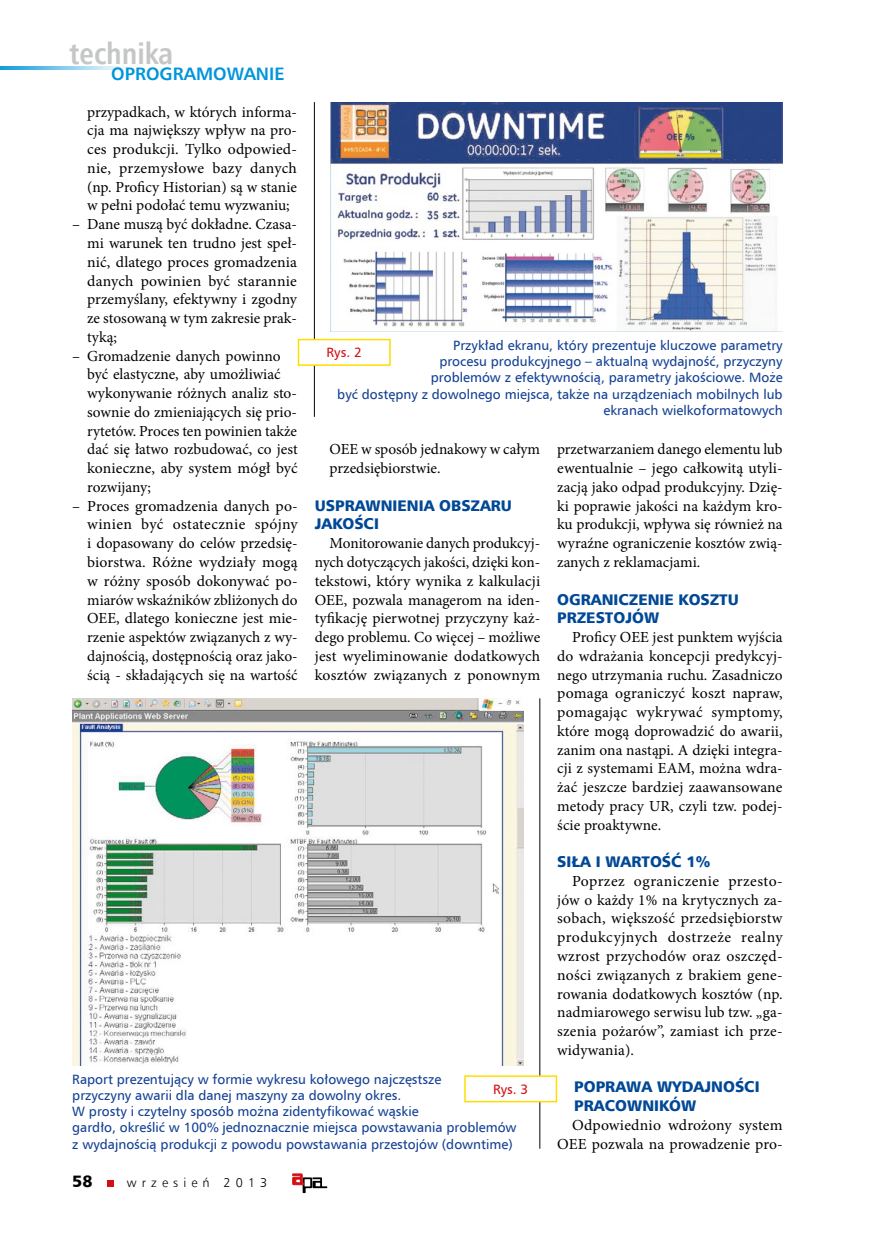
<style>
.page{position:relative;width:872px;height:1234px;background:#fff}
.page>*{position:absolute;margin:0;border:0;box-sizing:border-box;transform-origin:0 0}
.t1{font:700 30px "Humnst 777 Cn EU";color:#c5c6c6}
.t2{font:700 18px "Humnst 777 EU";color:#0095db}
.t3{font:16.5px "Humnst 777 Blk EU";color:#000}
.t4{font:15.3px/18.8px "Minion Pro";color:#000;text-align:justify}
.t5{font:15.3px/18.8px "Humnst 777 Blk EU";color:#004896}
.t6{font:13.5px/16.2px "Humnst 777 EU";color:#134094;text-align:right}
.t7{font:13.5px "Humnst 777 EU";color:#d40f14}
.t8{font:12.75px "Humnst 777 Lt EU";letter-spacing:.4em;color:#000}
</style>
<div class="page">
<svg style="left:108px;top:1180px;width:6px;height:5px"></svg>
<svg style="left:293px;top:1173px;width:34px;height:19px"></svg>
<img style="left:0;top:66px;width:127px;height:3px">
<img style="left:330px;top:102px;width:452px;height:229px">
<img style="left:72px;top:698px;width:451px;height:366px">
<hr style="left:314px;top:102px;width:1px;height:315px;background:#000">
<div style="left:298px;top:339px;width:92px;height:26px;background:#fff"></div>
<div style="left:298px;top:339px;width:93px;height:27px;border:2px solid #fd0"></div>
<hr style="left:539px;top:698px;width:1px;height:450px;background:#000">
<div style="left:465px;top:1075px;width:91px;height:26px;background:#fff"></div>
<div style="left:464px;top:1075px;width:93px;height:27px;border:2px solid #fd0"></div>
<h1 class="t1" style="left:70px;top:34px;width:105px">technika</h1>
<p class="t2" style="left:111px;top:62px;width:175px">OPROGRAMOWANIE</p>
<p class="t4" style="left:87px;top:102px;width:211px">przypadkach, w których informa&shy;cja ma największy wpływ na pro&shy;ces produkcji. Tylko odpowied&shy;nie, przemysłowe bazy danych (np. Proficy Historian) są w stanie w pełni podołać temu wyzwaniu;</p>
<p class="t4" style="left:87px;top:215px;width:211px;text-indent:-15px">– Dane muszą być dokładne. Czasa&shy;mi warunek ten trudno jest speł&shy;nić, dlatego proces gromadzenia danych powinien być starannie przemyślany, efektywny i zgodny ze stosowaną w tym zakresie prak&shy;tyką;</p>
<p class="t4" style="left:87px;top:346px;width:212px;text-align:left;text-indent:-15px">– Gromadzenie danych powinno być elastyczne, aby umożliwiać wykonywanie różnych analiz sto&shy;sownie do zmieniających się prio&shy;rytetów. Proces ten powinien także dać się łatwo rozbudować, co jest konieczne, aby system mógł być rozwijany;</p>
<p class="t4" style="left:87px;top:496px;width:212px;text-indent:-15px">– Proces gromadzenia danych po&shy;winien być ostatecznie spójny i dopasowany do celów przedsię&shy;biorstwa. Różne wydziały mogą w różny sposób dokonywać po&shy;miarów wskaźników zbliżonych do OEE, dlatego konieczne jest mie&shy;rzenie aspektów związanych z wy&shy;dajnością, dostępnością oraz jako&shy;ścią - składających się na wartość</p>
<p class="t6" style="left:337px;top:337px;width:447px">Przykład ekranu, który prezentuje kluczowe parametry<br>procesu produkcyjnego – aktualną wydajność, przyczyny<br>problemów z efektywnością, parametry jakościowe. Może<br>być dostępny z dowolnego miejsca, także na urządzeniach mobilnych lub ekranach wielkoformatowych</p>
<p class="t7" style="left:326px;top:344px;width:37px">Rys. 2</p>
<p class="t4" style="left:330px;top:440px;width:212px">OEE w sposób jednakowy w całym przedsiębiorstwie.</p>
<p class="t5" style="left:315px;top:496px;width:199px">USPRAWNIENIA OBSZARU<br>JAKOŚCI</p>
<p class="t4" style="left:315px;top:534px;width:227px;text-indent:15px">Monitorowanie danych produkcyj&shy;nych dotyczących jakości, dzięki kon&shy;tekstowi, który wynika z kalkulacji OEE, pozwala managerom na iden&shy;tyfikację pierwotnej przyczyny każ&shy;dego problemu. Co więcej – możliwe jest wyeliminowanie dodatkowych kosztów związanych z ponownym</p>
<p class="t4" style="left:557px;top:440px;width:227px">przetwarzaniem danego elementu lub ewentualnie – jego całkowitą utyli&shy;zacją jako odpad produkcyjny. Dzię&shy;ki poprawie jakości na każdym kro&shy;ku produkcji, wpływa się również na wyraźne ograniczenie kosztów zwią&shy;zanych z reklamacjami.</p>
<p class="t5" style="left:557px;top:589px;width:183px">OGRANICZENIE KOSZTU<br>PRZESTOJÓW</p>
<p class="t4" style="left:557px;top:627px;width:227px;text-indent:15px">Proficy OEE jest punktem wyjścia do wdrażania koncepcji predykcyj&shy;nego utrzymania ruchu. Zasadniczo pomaga ograniczyć koszt napraw, pomagając wykrywać symptomy, które mogą doprowadzić do awarii, zanim ona nastąpi. A dzięki integra&shy;cji z systemami EAM, można wdra&shy;żać jeszcze bardziej zaawansowane metody pracy UR, czyli tzw. podej&shy;ście proaktywne.</p>
<p class="t5" style="left:557px;top:852px;width:155px">SIŁA I WARTOŚĆ 1%</p>
<p class="t4" style="left:557px;top:871px;width:227px;text-indent:15px">Poprzez ograniczenie przesto&shy;jów o każdy 1% na krytycznych za&shy;sobach, większość przedsiębiorstw produkcyjnych dostrzeże realny wzrost przychodów oraz oszczęd&shy;ności związanych z brakiem gene&shy;rowania dodatkowych kosztów (np. nadmiarowego serwisu lub tzw. „ga&shy;szenia pożarów”, zamiast ich prze&shy;widywania).</p>
<p class="t5" style="left:574px;top:1077px;width:187px">POPRAWA WYDAJNOŚCI<br>PRACOWNIKÓW</p>
<p class="t4" style="left:557px;top:1115px;width:227px;text-align:right">Odpowiednio wdrożony system<br>OEE pozwala na prowadzenie pro-</p>
<p class="t6" style="left:72px;top:1070px;width:446px;text-align:left">Raport prezentujący w formie wykresu kołowego najczęstsze<br>przyczyny awarii dla danej maszyny za dowolny okres.<br>W prosty i czytelny sposób można zidentyfikować wąskie<br>gardło, określić w 100% jednoznacznie miejsca powstawania problemów z wydajnością produkcji z powodu powstawania przestojów (downtime)</p>
<p class="t7" style="left:493px;top:1080px;width:37px">Rys. 3</p>
<p class="t3" style="left:72px;top:1170px;width:22px">58</p>
<p class="t8" style="left:127px;top:1174px;width:142px">wrzesień 2013</p>
</div>
